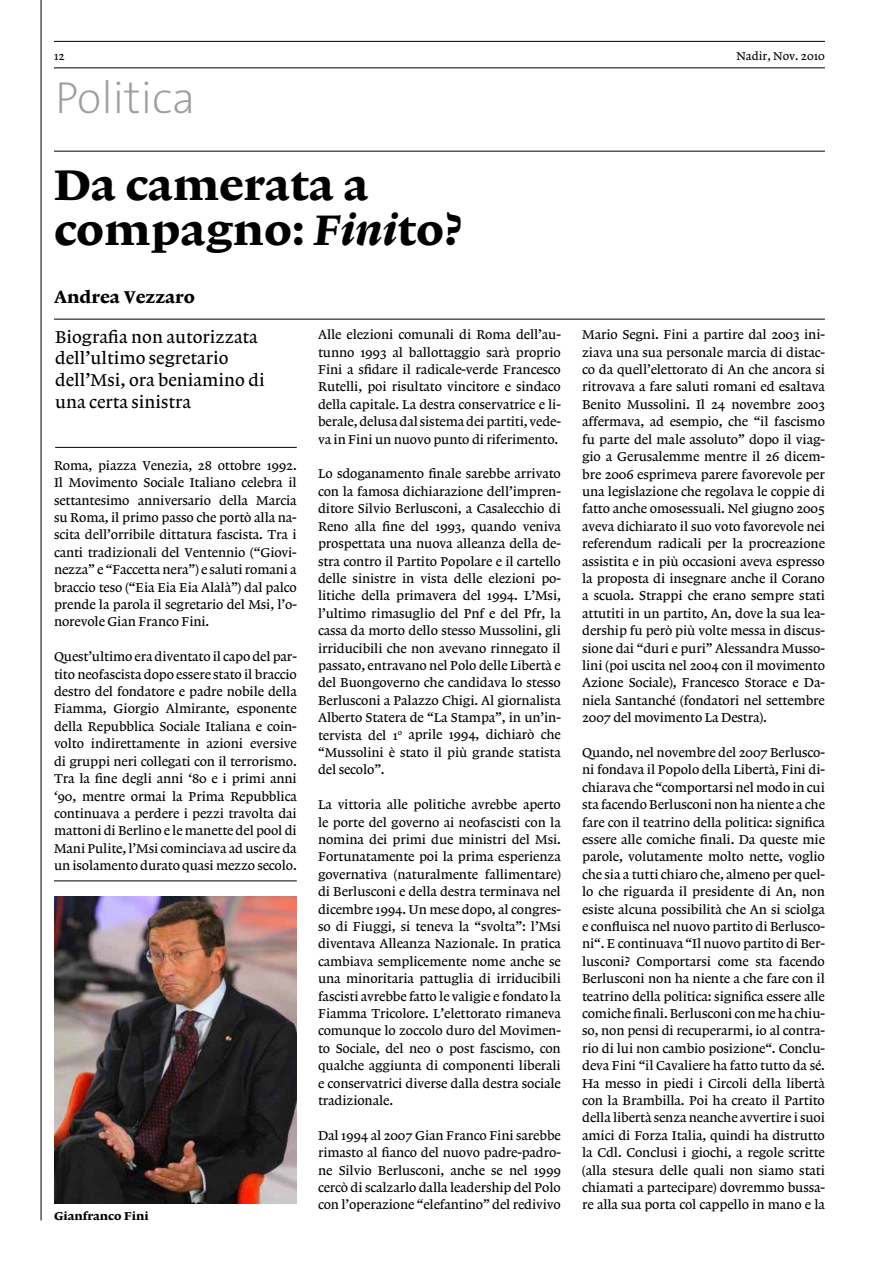
<style>
.page{position:relative;width:893px;height:1263px;background:#fff}
.page>*{position:absolute;margin:0;border:0;box-sizing:border-box;transform-origin:0 0}
.t1{font:45px/45px "Lexicon No 1 Roman E Txt";color:#000}
.t2{font:200 45px "The Sans B2";color:#9c9e9f}
.t3{font:18px/21.6px "Lexicon No 1 Roman A Txt";color:#000}
.t4{font:18px "Lexicon No 1 Roman E Txt";color:#000}
.t5{font:13.5px/17.4px "Lexicon No 1 Roman A Txt";letter-spacing:-.01em;color:#000;text-align:justify}
.t6{font:12px "Lexicon No 1 Roman A Txt";color:#000}
.t7{font:12px "Lexicon No 1 Roman E Txt";color:#000}
.s1{font-family:"Lexicon No 1 Italic E Txt"}
</style>
<div class="page">
<hr style="left:54px;top:41px;width:771px;height:1px;background:#000">
<hr style="left:54px;top:68px;width:771px;height:1px;background:#000">
<hr style="left:41px;top:0;width:1px;height:1220px;background:#000">
<hr style="left:54px;top:151px;width:771px;height:1px;background:#000">
<hr style="left:54px;top:319px;width:771px;height:1px;background:#000">
<hr style="left:55px;top:447px;width:242px;height:1px;background:#000">
<img style="left:54px;top:897px;width:243px;height:306px">
<hr style="left:54px;top:881px;width:243px;height:1px;background:#000">
<p class="t6" style="left:54px;top:49px;width:12px">12</p>
<p class="t6" style="left:736px;top:49px;width:90px">Nadir, Nov. 2010</p>
<h1 class="t2" style="left:55px;top:75px;width:142px">Politica</h1>
<h1 class="t1" style="left:54px;top:163px;width:410px">Da camerata a compagno: <span class="s1">Fini</span>to?</h1>
<h2 class="t4" style="left:54px;top:287px;width:142px">Andrea Vezzaro</h2>
<h2 class="t3" style="left:55px;top:326px;width:211px">Biografia non autorizzata dell’ultimo segretario dell’Msi, ora beniamino di una certa sinistra</h2>
<p class="t5" style="left:318px;top:326px;width:244px">Alle elezioni comunali di Roma dell’au&shy;tunno 1993 al ballottaggio sarà proprio Fini a sfidare il radicale-verde Francesco Rutelli, poi risultato vincitore e sindaco della capitale. La destra conservatrice e li&shy;berale, delusa dal sistema dei partiti, vede&shy;va in Fini un nuovo punto di riferimento.</p>
<p class="t5" style="left:318px;top:465px;width:244px">Lo sdoganamento finale sarebbe arrivato con la famosa dichiarazione dell’impren&shy;ditore Silvio Berlusconi, a Casalecchio di Reno alla fine del 1993, quando veniva prospettata una nuova alleanza della de&shy;stra contro il Partito Popolare e il cartello delle sinistre in vista delle elezioni po&shy;litiche della primavera del 1994. L’Msi, l’ultimo rimasuglio del Pnf e del Pfr, la cassa da morto dello stesso Mussolini, gli irriducibili che non avevano rinnegato il passato, entravano nel Polo delle Libertà e del Buongoverno che candidava lo stesso Berlusconi a Palazzo Chigi. Al giornalista Alberto Statera de “La Stampa”, in un’in&shy;tervista del 1<sup>o</sup> aprile 1994, dichiarò che “Mussolini è stato il più grande statista del secolo”.</p>
<p class="t5" style="left:318px;top:796px;width:244px">La vittoria alle politiche avrebbe aperto le porte del governo ai neofascisti con la nomina dei primi due ministri del Msi.<br>Fortunatamente poi la prima esperienza governativa (naturalmente fallimentare) di Berlusconi e della destra terminava nel dicembre 1994. Un mese dopo, al congres&shy;so di Fiuggi, si teneva la “svolta”: l’Msi diventava Alleanza Nazionale. In pratica cambiava semplicemente nome anche se una minoritaria pattuglia di irriducibili fascisti avrebbe fatto le valigie e fondato la Fiamma Tricolore. L’elettorato rimaneva comunque lo zoccolo duro del Movimen&shy;to Sociale, del neo o post fascismo, con qualche aggiunta di componenti liberali e conservatrici diverse dalla destra sociale tradizionale.</p>
<p class="t5" style="left:318px;top:1126px;width:244px">Dal 1994 al 2007 Gian Franco Fini sarebbe rimasto al fianco del nuovo padre-padro&shy;ne Silvio Berlusconi, anche se nel 1999 cercò di scalzarlo dalla leadership del Polo con l’operazione “elefantino” del redivivo</p>
<p class="t5" style="left:54px;top:457px;width:244px">Roma, piazza Venezia, 28 ottobre 1992.<br>Il Movimento Sociale Italiano celebra il settantesimo anniversario della Marcia su Roma, il primo passo che portò alla na&shy;scita dell’orribile dittatura fascista. Tra i canti tradizionali del Ventennio (“Giovi&shy;nezza” e “Faccetta nera”) e saluti romani a braccio teso (“Eia Eia Eia Alalà”) dal palco prende la parola il segretario del Msi, l’o&shy;norevole Gian Franco Fini.</p>
<p class="t5" style="left:54px;top:648px;width:244px">Quest’ultimo era diventato il capo del par&shy;tito neofascista dopo essere stato il braccio destro del fondatore e padre nobile della Fiamma, Giorgio Almirante, esponente della Repubblica Sociale Italiana e coin&shy;volto indirettamente in azioni eversive di gruppi neri collegati con il terrorismo.<br>Tra la fine degli anni ‘80 e i primi anni ‘90, mentre ormai la Prima Repubblica continuava a perdere i pezzi travolta dai mattoni di Berlino e le manette del pool di Mani Pulite, l’Msi cominciava ad uscire da un isolamento durato quasi mezzo secolo.</p>
<p class="t7" style="left:54px;top:1209px;width:96px">Gianfranco Fini</p>
<p class="t5" style="left:582px;top:326px;width:244px">Mario Segni. Fini a partire dal 2003 ini&shy;ziava una sua personale marcia di distac&shy;co da quell’elettorato di An che ancora si ritrovava a fare saluti romani ed esaltava Benito Mussolini. Il 24 novembre 2003 affermava, ad esempio, che “il fascismo fu parte del male assoluto” dopo il viag&shy;gio a Gerusalemme mentre il 26 dicem&shy;bre 2006 esprimeva parere favorevole per una legislazione che regolava le coppie di fatto anche omosessuali. Nel giugno 2005 aveva dichiarato il suo voto favorevole nei referendum radicali per la procreazione assistita e in più occasioni aveva espresso la proposta di insegnare anche il Corano a scuola. Strappi che erano sempre stati attutiti in un partito, An, dove la sua lea&shy;dership fu però più volte messa in discus&shy;sione dai “duri e puri” Alessandra Musso&shy;lini (poi uscita nel 2004 con il movimento Azione Sociale), Francesco Storace e Da&shy;niela Santanché (fondatori nel settembre 2007 del movimento La Destra).</p>
<p class="t5" style="left:582px;top:744px;width:244px">Quando, nel novembre del 2007 Berlusco&shy;ni fondava il Popolo della Libertà, Fini di&shy;chiarava che “comportarsi nel modo in cui sta facendo Berlusconi non ha niente a che fare con il teatrino della politica: significa essere alle comiche finali. Da queste mie parole, volutamente molto nette, voglio che sia a tutti chiaro che, almeno per quel&shy;lo che riguarda il presidente di An, non esiste alcuna possibilità che An si sciolga e confluisca nel nuovo partito di Berlusco&shy;ni“. E continuava “Il nuovo partito di Ber&shy;lusconi? Comportarsi come sta facendo Berlusconi non ha niente a che fare con il teatrino della politica: significa essere alle comiche finali. Berlusconi con me ha chiu&shy;so, non pensi di recuperarmi, io al contra&shy;rio di lui non cambio posizione“. Conclu&shy;deva Fini “il Cavaliere ha fatto tutto da sé.<br>Ha messo in piedi i Circoli della libertà con la Brambilla. Poi ha creato il Partito della libertà senza neanche avvertire i suoi amici di Forza Italia, quindi ha distrutto la Cdl. Conclusi i giochi, a regole scritte (alla stesura delle quali non siamo stati chiamati a partecipare) dovremmo bussa&shy;re alla sua porta col cappello in mano e la</p>
</div>
